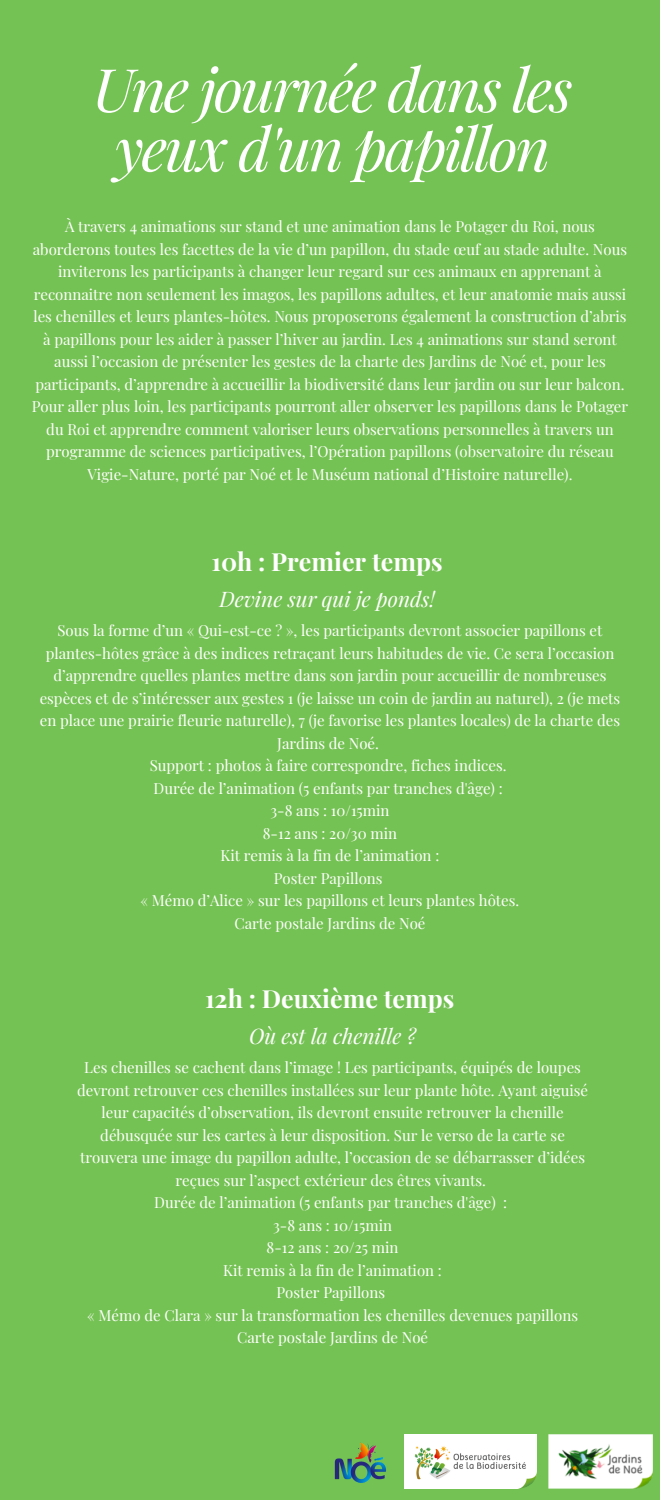
<style>
.page{position:relative;width:660px;height:1500px;background:#75c254}
.page>*{position:absolute;margin:0;border:0;box-sizing:border-box;transform-origin:0 0}
.t1{font:italic 60px/59.2px "Playfair Display";letter-spacing:-.04em;color:#fff;text-align:center}
.t2{font:700 25px "Playfair Display";color:#fff}
.t3{font:italic 21px "Playfair Display";color:#fff}
.t4{font:15px/22.5px "Playfair Display";color:#fff;text-align:center}
</style>
<div class="page">
<img style="left:334px;top:1442px;width:52px;height:41px">
<img style="left:548px;top:1434px;width:104px;height:55px">
<img style="left:405px;top:1434px;width:132px;height:55px">
<p class="t1" style="left:93px;top:58px;width:481px">Une journée dans les yeux d'un papillon</p>
<p class="t4" style="left:33px;top:215px;width:596px">À travers 4 animations sur stand et une animation dans le Potager du Roi, nous aborderons toutes les facettes de la vie d’un papillon, du stade œuf au stade adulte. Nous inviterons les participants à changer leur regard sur ces animaux en apprenant à reconnaitre non seulement les imagos, les papillons adultes, et leur anatomie mais aussi les chenilles et leurs plantes-hôtes. Nous proposerons également la construction d’abris à papillons pour les aider à passer l’hiver au jardin. Les 4 animations sur stand seront aussi l’occasion de présenter les gestes de la charte des Jardins de Noé et, pour les participants, d’apprendre à accueillir la biodiversité dans leur jardin ou sur leur balcon.</p>
<p class="t4" style="left:32px;top:395px;width:598px">Pour aller plus loin, les participants pourront aller observer les papillons dans le Potager du Roi et apprendre comment valoriser leurs observations personnelles à travers un programme de sciences participatives, l’Opération papillons (observatoire du réseau Vigie-Nature, porté par Noé et le Muséum national d’Histoire naturelle).</p>
<p class="t2" style="left:211px;top:544px;width:233px">10h : Premier temps</p>
<p class="t3" style="left:220px;top:584px;width:217px">Devine sur qui je ponds!</p>
<p class="t4" style="left:40px;top:619px;width:582px">Sous la forme d’un « Qui-est-ce ? », les participants devront associer papillons et plantes-hôtes grâce à des indices retraçant leurs habitudes de vie. Ce sera l’occasion d’apprendre quelles plantes mettre dans son jardin pour accueillir de nombreuses espèces et de s’intéresser aux gestes 1 (je laisse un coin de jardin au naturel), 2 (je mets en place une prairie fleurie naturelle), 7 (je favorise les plantes locales) de la charte des Jardins de Noé.</p>
<p class="t4" style="left:150px;top:754px;width:358px">Support : photos à faire correspondre, fiches indices.</p>
<p class="t4" style="left:154px;top:776px;width:351px">Durée de l’animation (5 enfants par tranches d'âge) :</p>
<p class="t4" style="left:271px;top:799px;width:120px">3-8 ans : 10/15min</p>
<p class="t4" style="left:263px;top:821px;width:136px">8-12 ans : 20/30 min</p>
<p class="t4" style="left:221px;top:844px;width:220px">Kit remis à la fin de l’animation :</p>
<p class="t4" style="left:274px;top:866px;width:110px">Poster Papillons</p>
<p class="t4" style="left:141px;top:889px;width:380px">« Mémo d’Alice » sur les papillons et leurs plantes hôtes.</p>
<p class="t4" style="left:234px;top:911px;width:193px">Carte postale Jardins de Noé</p>
<p class="t2" style="left:205px;top:981px;width:251px">12h : Deuxième temps</p>
<p class="t3" style="left:249px;top:1021px;width:169px">Où est la chenille ?</p>
<p class="t4" style="left:77px;top:1056px;width:513px">Les chenilles se cachent dans l’image ! Les participants, équipés de loupes devront retrouver ces chenilles installées sur leur plante hôte. Ayant aiguisé leur capacités d’observation, ils devront ensuite retrouver la chenille débusquée sur les cartes à leur disposition. Sur le verso de la carte se trouvera une image du papillon adulte, l’occasion de se débarrasser d’idées reçues sur l’aspect extérieur des êtres vivants.</p>
<p class="t4" style="left:154px;top:1191px;width:354px">Durée de l’animation (5 enfants par tranches d'âge) :</p>
<p class="t4" style="left:273px;top:1213px;width:120px">3-8 ans : 10/15min</p>
<p class="t4" style="left:267px;top:1236px;width:133px">8-12 ans : 20/25 min</p>
<p class="t4" style="left:223px;top:1258px;width:220px">Kit remis à la fin de l’animation :</p>
<p class="t4" style="left:276px;top:1281px;width:110px">Poster Papillons</p>
<p class="t4" style="left:87px;top:1303px;width:492px">« Mémo de Clara » sur la transformation les chenilles devenues papillons</p>
<p class="t4" style="left:237px;top:1326px;width:193px">Carte postale Jardins de Noé</p>
</div>
